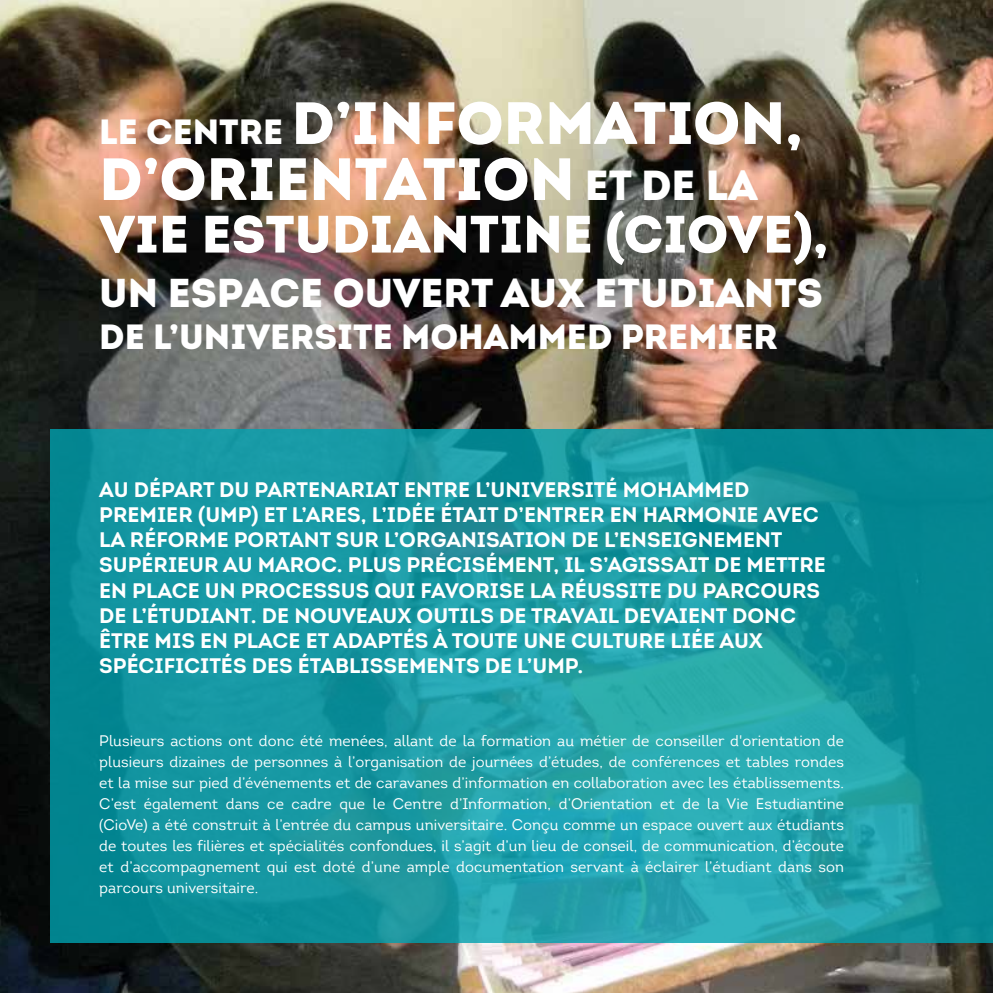
<style>
.page{position:relative;width:993px;height:993px;background:#fff}
.page>*{position:absolute;margin:0;border:0;box-sizing:border-box;transform-origin:0 0}
.t1{font:59.5px/56px "Intro Black Caps";color:#fff}
.t2{font:52.5px "Intro Black Caps";color:#fff}
.t3{font:40.25px "Intro Black Caps";color:#fff}
.t4{font:35px "Intro Black Caps";color:#fff}
.t5{font:21px/25.2px "Intro Bold Caps";color:#fff}
.t6{font:14.88px/21px "Intro";letter-spacing:.005em;color:#fff;text-align:justify}
.s1{font-size:35px}
.s2{font-size:42px}
</style>
<div class="page">
<img style="left:0;top:0;width:992px;height:992px">
<svg style="left:50px;top:429px;width:942px;height:514px;background:#1797a1"></svg>
<h1 class="t1" style="left:99px;top:94px;width:704px"><span class="s1">LE CENTRE</span> D’INFORMATION,<br>D’ORIENTATION <span class="s2">ET DE LA</span></h1>
<h2 class="t2" style="left:99px;top:199px;width:730px">VIE ESTUDIANTINE (CIOVE),</h2>
<h3 class="t3" style="left:99px;top:266px;width:725px">UN ESPACE OUVERT AUX ETUDIANTS</h3>
<h3 class="t4" style="left:99px;top:313px;width:680px">DE L’UNIVERSITE MOHAMMED PREMIER</h3>
<p class="t5" style="left:99px;top:476px;width:728px">AU DÉPART DU PARTENARIAT ENTRE L’UNIVERSITÉ MOHAMMED PREMIER (UMP) ET L’ARES, L’IDÉE ÉTAIT D’ENTRER EN HARMONIE AVEC LA RÉFORME PORTANT SUR L’ORGANISATION DE L’ENSEIGNEMENT SUPÉRIEUR AU MAROC. PLUS PRÉCISÉMENT, IL S’AGISSAIT DE METTRE EN PLACE UN PROCESSUS QUI FAVORISE LA RÉUSSITE DU PARCOURS DE L’ÉTUDIANT. DE NOUVEAUX OUTILS DE TRAVAIL DEVAIENT DONC ÊTRE MIS EN PLACE ET ADAPTÉS À TOUTE UNE CULTURE LIÉE AUX SPÉCIFICITÉS DES ÉTABLISSEMENTS DE L’UMP.</p>
<p class="t6" style="left:99px;top:730px;width:746px">Plusieurs actions ont donc été menées, allant de la formation au métier de conseiller d'orientation de plusieurs dizaines de personnes à l’organisation de journées d’études, de conférences et tables rondes et la mise sur pied d’événements et de caravanes d’information en collaboration avec les établissements.<br>C’est également dans ce cadre que le Centre d’Information, d’Orientation et de la Vie Estudiantine (CioVe) a été construit à l’entrée du campus universitaire. Conçu comme un espace ouvert aux étudiants de toutes les filières et spécialités confondues, il s’agit d’un lieu de conseil, de communication, d’écoute et d’accompagnement qui est doté d’une ample documentation servant à éclairer l’étudiant dans son parcours universitaire.</p>
</div>
